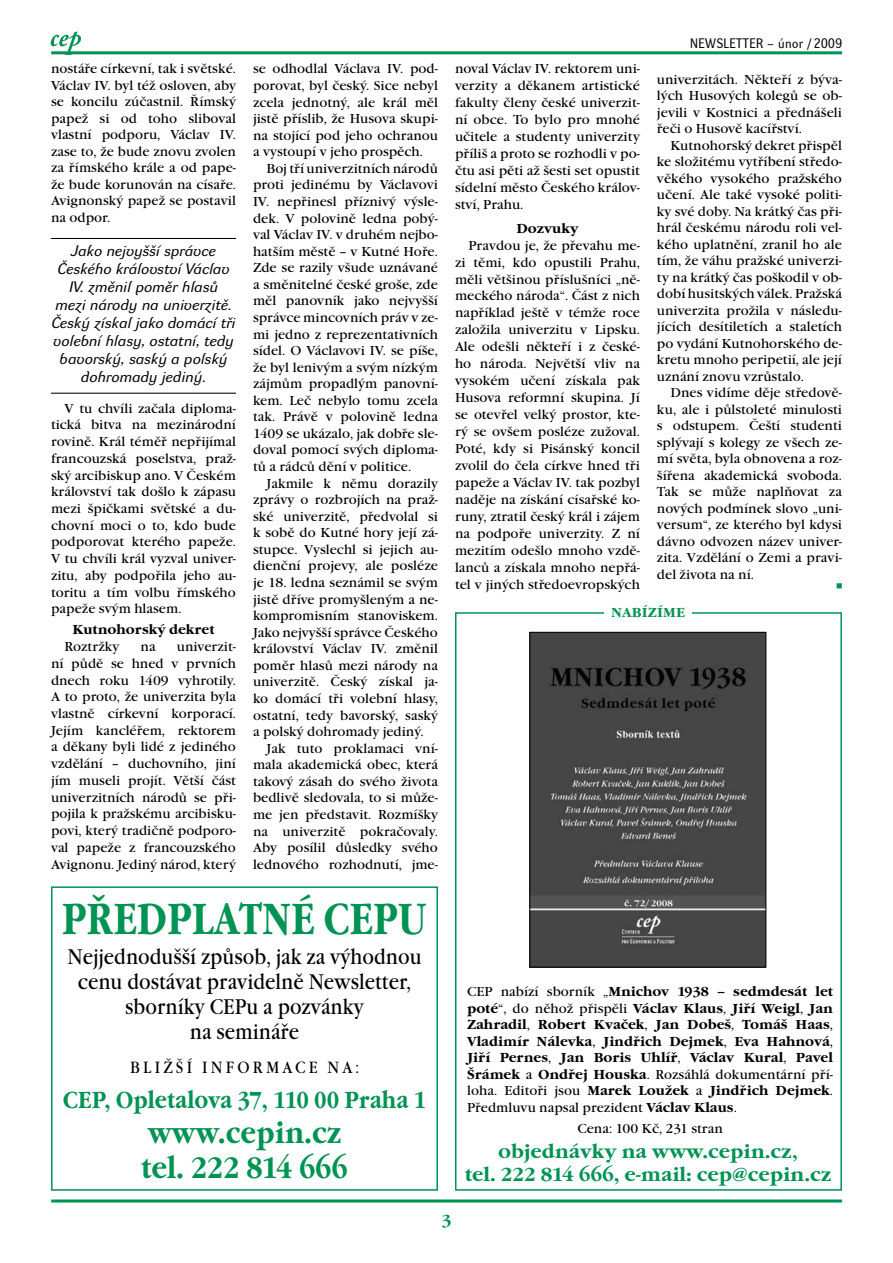
<style>
.page{position:relative;width:893px;height:1263px;background:#fff}
.page>*{position:absolute;margin:0;border:0;box-sizing:border-box;transform-origin:0 0}
.t1{font:700 45px "Garamond Itc TOT";color:#009353;scale:.8 1}
.t2{font:700 30.45px/35.1px "Garamond Itc TOT";color:#009353;scale:.88 1}
.t3{font:700 24px "Garamond Itc TOT";color:#009353;scale:.87 1}
.t4{font:22.05px/24.9px "Garamond Itc TOT";color:#000;text-align:center;scale:.88 1}
.t5{font:700 19.5px/22.5px "Garamond Itc TOT";color:#009353;text-align:center}
.t6{font:16.95px "Garamond Itc TOT";color:#000;scale:.88 1}
.t7{font:700 16.5px "Garamond Itc TOT";color:#009353}
.t8{font:italic 15px/18px "Dyna Grotesk RE";color:#000;text-align:center}
.t9{font:13.5px/16.5px "Garamond Itc TOT";color:#000;text-align:justify}
.t10{font:700 13.5px/16.5px "Garamond Itc TOT";color:#000;text-align:justify}
.t11{font:13.5px "Dyna Grotesk R";letter-spacing:.04em;color:#000}
.t12{font:700 13.5px "Garamond Itc TOT";letter-spacing:.015em;color:#009353}
.t13{font:7.5px "Zapf Dingbats";color:#009353}
.s1{font-weight:400}
</style>
<div class="page">
<hr style="left:51px;top:1199px;width:791px;height:3px;background:#009353">
<hr style="left:51px;top:51px;width:791px;height:3px;background:#009353">
<img style="left:50px;top:31px;width:32px;height:24px">
<hr style="left:51px;top:238px;width:185px;height:1px;background:#000">
<hr style="left:51px;top:393px;width:185px;height:1px;background:#000">
<img style="left:531px;top:634px;width:233px;height:331px">
<div style="left:529px;top:632px;width:237px;height:335px;border:1px solid #000"></div>
<div style="left:455px;top:612px;width:387px;height:579px;border:2px solid #009353"></div>
<div style="left:604px;top:597px;width:88px;height:20px;background:#fff"></div>
<div style="left:51px;top:886px;width:387px;height:305px;border:2px solid #009353"></div>
<p class="t9" style="left:51px;top:61px;width:186px">nostáře církevní, tak i světské.<br>Václav IV. byl též osloven, aby se koncilu zúčastnil. Římský papež si od toho sliboval vlastní podporu, Václav IV. zase to, že bude znovu zvolen za římského krále a od pape&shy;že bude korunován na císaře.<br>Avignonský papež se postavil na odpor.</p>
<p class="t9" style="left:253px;top:61px;width:186px">se odhodlal Václava IV. pod&shy;porovat, byl český. Sice nebyl zcela jednotný, ale král měl jistě příslib, že Husova skupi&shy;na stojící pod jeho ochranou a vystoupí v jeho prospěch.</p>
<p class="t9" style="left:253px;top:160px;width:186px;text-indent:14px">Boj tří univerzitních národů proti jedinému by Václavovi IV. nepřinesl příznivý výsle&shy;dek. V polovině ledna pobý&shy;val Václav IV. v druhém nejbo&shy;hatším městě – v Kutné Hoře.<br>Zde se razily všude uznávané a směnitelné české groše, zde měl panovník jako nejvyšší správce mincovních práv v ze&shy;mi jedno z reprezentativních sídel. O Václavovi IV. se píše, že byl lenivým a svým nízkým zájmům propadlým panovní&shy;kem. Leč nebylo tomu zcela tak. Právě v polovině ledna 1409 se ukázalo, jak dobře sle&shy;doval pomocí svých diploma&shy;tů a rádců dění v -politice.</p>
<p class="t9" style="left:253px;top:475px;width:186px;text-indent:14px">Jakmile k němu dorazily zprávy o rozbrojích na praž&shy;ské univerzitě, předvolal si k sobě do Kutné hory její zá&shy;stupce. Vyslechl si jejich au&shy;dienční projevy, ale posléze je 18. ledna seznámil se svým jistě dříve promyšleným a ne&shy;kompromisním stanoviskem.<br>Jako nejvyšší správce Českého království Václav IV. změnil poměr hlasů mezi národy na univerzitě. Český získal ja&shy;ko domácí tři volební hlasy, ostatní, tedy bavorský, saský a polský dohromady jediný.</p>
<p class="t9" style="left:253px;top:740px;width:186px;text-indent:14px">Jak tuto proklamaci vní&shy;mala akademická obec, která takový zásah do svého života bedlivě sledovala, to si může&shy;me jen představit. Rozmíšky na univerzitě pokračovaly.<br>Aby posílil důsledky svého lednového rozhodnutí, jme-</p>
<p class="t8" style="left:52px;top:243px;width:185px">Jako nejvyšší správce<br>Českého království Václav<br>IV. změnil poměr hlasů<br>mezi národy na univerzitě.<br>Český získal jako domácí tři volební hlasy, ostatní, tedy bavorský, saský a polský dohromady jediný.</p>
<p class="t9" style="left:51px;top:400px;width:186px;text-indent:14px">V tu chvíli začala diploma&shy;tická bitva na mezinárodní rovině. Král téměř nepřijímal francouzská poselstva, praž&shy;ský arcibiskup ano. V Českém království tak došlo k zápasu mezi špičkami světské a du&shy;chovní moci o to, kdo bude podporovat kterého papeže.<br>V tu chvíli král vyzval univer&shy;zitu, aby podpořila jeho au&shy;toritu a tím volbu římského papeže svým hlasem.</p>
<p class="t10" style="left:72px;top:622px;width:144px">Kutnohorský dekret</p>
<p class="t9" style="left:65px;top:638px;width:56px">Roztržky</p>
<p class="t9" style="left:141px;top:638px;width:17px">na</p>
<p class="t9" style="left:51px;top:638px;width:186px;text-indent:126px">univerzit&shy;ní půdě se hned v prvních dnech roku 1409 vyhrotily.<br>A to proto, že univerzita byla vlastně církevní korporací.<br>Jejím kancléřem, rektorem a děkany byli lidé z jediného vzdělání – duchovního, jiní jím museli projít. Větší část univerzitních národů se při&shy;pojila k pražskému arcibisku&shy;povi, který tradičně podporo&shy;val papeže z francouzského Avignonu. Jediný národ, který</p>
<h1 class="t1" style="left:62px;top:893px;width:458px">PŘEDPLATNÉ CEPU</h1>
<h3 class="t4" style="left:68px;top:944px;width:404px">nejjednodušší způsob, jak za výhodnou cenu dostávat pravidelně Newsletter, sborníky CEPu a pozvánky<br>na semináře</h3>
<p class="t6" style="left:130px;top:1058px;width:13px">bli</p>
<p class="t6" style="left:163px;top:1058px;width:60px">žší informace</p>
<p class="t6" style="left:328px;top:1058px;width:37px">na :</p>
<h3 class="t3" style="left:63px;top:1086px;width:419px">CEP, Opletalova 37, 110 00 Praha 1</h3>
<h2 class="t2" style="left:141px;top:1116px;width:236px">www.cepin.cz tel. 222 814 666</h2>
<p class="t11" style="left:690px;top:35px;width:154px">NEWSLETTER – únor / 2009</p>
<p class="t9" style="left:455px;top:61px;width:186px;line-height:17px">noval Václav IV. rektorem uni&shy;verzity a děkanem artistické fakulty členy české univerzit&shy;ní obce. To bylo pro mnohé učitele a studenty univerzity příliš a proto se rozhodli v po&shy;čtu asi pěti až šesti set opustit sídelní město Českého králov&shy;ství, Prahu.</p>
<p class="t10" style="left:517px;top:220px;width:64px">Dozvuky</p>
<p class="t9" style="left:455px;top:237px;width:186px;line-height:17px;text-indent:14px">Pravdou je, že převahu me&shy;zi těmi, kdo opustili Prahu, měli většinou příslušníci „ně&shy;meckého národa“. Část z nich například ještě v témže roce založila univerzitu v Lipsku.<br>Ale odešli někteří i z české&shy;ho národa. Největší vliv na vysokém učení získala pak Husova reformní skupina. Jí se otevřel velký prostor, kte&shy;rý se ovšem posléze zužoval.<br>Poté, kdy si Pisánský koncil zvolil do čela církve hned tři papeže a Václav IV. tak pozbyl naděje na získání císařské ko&shy;runy, ztratil český král i zájem na podpoře univerzity. Z ní mezitím odešlo mnoho vzdě&shy;lanců a získala mnoho nepřá&shy;tel v jiných středoevropských</p>
<p class="t9" style="left:657px;top:71px;width:186px">univerzitách. Někteří z býva&shy;lých Husových kolegů se ob&shy;jevili v Kostnici a přednášeli řeči o Husově kacířství.</p>
<p class="t9" style="left:657px;top:137px;width:186px;text-indent:14px">Kutnohorský dekret přispěl ke složitému vytříbení středo&shy;věkého vysokého pražského učení. Ale také vysoké politi&shy;ky své doby. Na krátký čas při&shy;hrál českému národu roli vel&shy;kého uplatnění, zranil ho ale tím, že váhu pražské univerzi&shy;ty na krátký čas poškodil v ob&shy;dobí husitských válek. Pražská univerzita prožila v následu&shy;jících desítiletích a staletích po vydání Kutnohorského de&shy;kretu mnoho peripetií, ale její uznání znovu vzrůstalo.</p>
<p class="t9" style="left:657px;top:385px;width:186px;text-indent:14px">Dnes vidíme děje středově&shy;ku, ale i půlstoleté minulosti s odstupem. Čeští studenti splývají s kolegy ze všech ze&shy;mí světa, byla obnovena a roz&shy;šířena akademická svoboda.<br>Tak se může naplňovat za nových podmínek slovo „uni&shy;versum“, ze kterého byl kdysi dávno odvozen název univer&shy;zita. Vzdělání o Zemi a pravi&shy;del života na ní.</p>
<p class="t12" style="left:611px;top:605px;width:75px">NABÍZÍME</p>
<p class="t13" style="left:843px;top:583px;width:7px;rotate:90deg">■</p>
<p class="t10" style="left:467px;top:984px;width:367px"><span class="s1">CEP nabízí sborník „</span>Mnichov 1938 – sedmdesát let poté<span class="s1">“, do něhož přispěli</span> Václav Klaus<span class="s1">,</span> Jiří Weigl<span class="s1">,</span> Jan Zahradil<span class="s1">,</span> Robert Kvaček<span class="s1">,</span> Jan Dobeš<span class="s1">,</span> Tomáš Haas<span class="s1">, </span>Vladimír Nálevka<span class="s1">,</span> Jindřich Dejmek<span class="s1">,</span> Eva Hahnová<span class="s1">, </span>Jiří Pernes<span class="s1">,</span> Jan Boris Uhlíř<span class="s1">,</span> Václav Kural<span class="s1">,</span> Pavel Šrámek <span class="s1">a</span> Ondřej Houska<span class="s1">. Rozsáhlá dokumentární pří&shy;loha. Editoři jsou</span> Marek Loužek <span class="s1">a</span> Jindřich Dejmek<span class="s1">.<br>Předmluvu napsal prezident</span> Václav Klaus<span class="s1">.</span></p>
<p class="t9" style="left:577px;top:1120px;width:147px">Cena: 100 Kč, 231 stran</p>
<h3 class="t5" style="left:465px;top:1140px;width:368px">objednávky na www.cepin.cz,<br>tel. 222 814 666, e-mail: cep@cepin.cz</h3>
<p class="t7" style="left:442px;top:1211px;width:11px">3</p>
</div>
